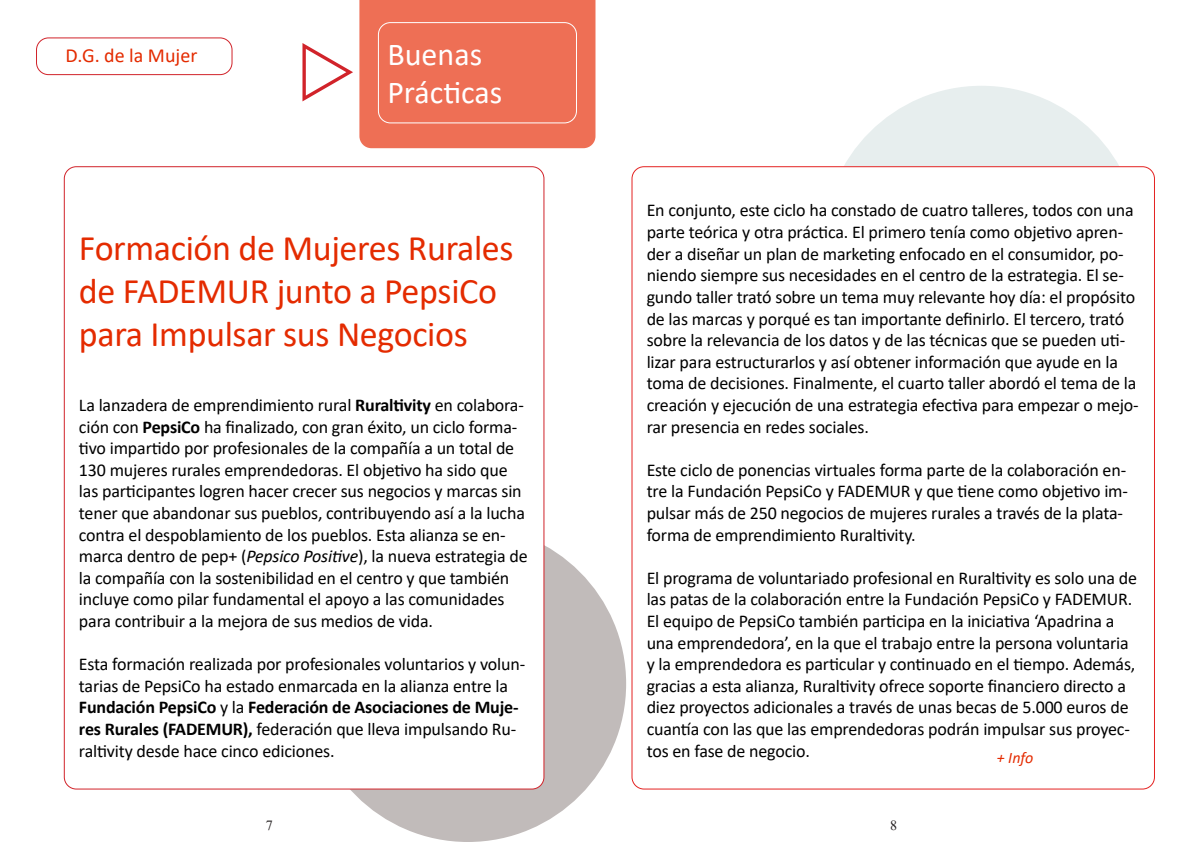
<style>
.page{position:relative;width:1191px;height:842px;background:#fff}
.page>*{position:absolute;margin:0;border:0;box-sizing:border-box;transform-origin:0 0}
.t1{font:36px/43.2px "Calibri";letter-spacing:-.01em;color:#e42b00}
.t2{font:32px "Calibri";color:#fff}
.t3{font:20px "Calibri";color:#e42b00}
.t4{font:18px/21.6px "Calibri";letter-spacing:-.01em;color:#000}
.t5{font:italic 16px "Calibri";color:#e42b00}
.t6{font:14px "Times New Roman";color:#231f20}
.s1{font-weight:700}
.s2{font-style:italic}
</style>
<div class="page">
<div style="left:310px;top:525px;width:316px;height:317px;background:#c1bbba;border-radius:50%"></div>
<div style="left:823px;top:86px;width:316px;height:316px;background:#e7eeee;border-radius:50%"></div>
<div style="left:359px;top:0;width:236px;height:148px;background:#ee6f55"></div>
<div style="left:36px;top:37px;width:196px;height:38px;border:1px solid #d1232a;border-radius:12px"></div>
<div style="left:378px;top:22px;width:199px;height:101px;border:1px solid #fff;border-radius:12px"></div>
<div style="left:64px;top:167px;width:480px;height:622px;background:#fff;border-radius:12px"></div>
<div style="left:632px;top:167px;width:522px;height:622px;background:#fff;border-radius:12px"></div>
<p class="t3" style="left:66px;top:41px;width:133px">D.G. de la Mujer</p>
<p class="t2" style="left:387px;top:32px;width:96px">Buenas</p>
<p class="t2" style="left:387px;top:70px;width:116px">Prácticas</p>
<p class="t1" style="left:79px;top:225px;width:436px">Formación de Mujeres Rurales de FADEMUR junto a PepsiCo para Impulsar sus Negocios</p>
<p class="t4" style="left:79px;top:394px;width:450px">La lanzadera de emprendimiento rural <span class="s1">Ruraltivity</span> en colabora&shy;ción con <span class="s1">PepsiCo</span> ha finalizado, con gran éxito, un ciclo forma&shy;tivo impartido por profesionales de la compañía a un total de 130 mujeres rurales emprendedoras. El objetivo ha sido que las participantes logren hacer crecer sus negocios y marcas sin tener que abandonar sus pueblos, contribuyendo así a la lucha contra el despoblamiento de los pueblos. Esta alianza se en&shy;marca dentro de pep+ (<span class="s2">Pepsico Positive</span>), la nueva estrategia de la compañía con la sostenibilidad en el centro y que también incluye como pilar fundamental el apoyo a las comunidades para contribuir a la mejora de sus medios de vida.</p>
<p class="t4" style="left:79px;top:653px;width:448px">Esta formación realizada por profesionales voluntarios y volun&shy;tarias de PepsiCo ha estado enmarcada en la alianza entre la <span class="s1">Fundación PepsiCo</span> y la <span class="s1">Federación de Asociaciones de Muje&shy;res Rurales (FADEMUR),</span> federación que lleva impulsando Ru&shy;raltivity desde hace cinco ediciones.</p>
<p class="t4" style="left:646px;top:199px;width:493px">En conjunto, este ciclo ha constado de cuatro talleres, todos con una parte teórica y otra práctica. El primero tenía como objetivo apren&shy;der a diseñar un plan de marketing enfocado en el consumidor, po&shy;niendo siempre sus necesidades en el centro de la estrategia. El se&shy;gundo taller trató sobre un tema muy relevante hoy día: el propósito de las marcas y porqué es tan importante definirlo. El tercero, trató sobre la relevancia de los datos y de las técnicas que se pueden uti&shy;lizar para estructurarlos y así obtener información que ayude en la toma de decisiones. Finalmente, el cuarto taller abordó el tema de la creación y ejecución de una estrategia efectiva para empezar o mejo&shy;rar presencia en redes sociales.</p>
<p class="t4" style="left:646px;top:458px;width:483px">Este ciclo de ponencias virtuales forma parte de la colaboración en&shy;tre la Fundación PepsiCo y FADEMUR y que tiene como objetivo im&shy;pulsar más de 250 negocios de mujeres rurales a través de la plata&shy;forma de emprendimiento Ruraltivity.</p>
<p class="t4" style="left:646px;top:566px;width:492px">El programa de voluntariado profesional en Ruraltivity es solo una de las patas de la colaboración entre la Fundación PepsiCo y FADEMUR.<br>El equipo de PepsiCo también participa en la iniciativa ‘Apadrina a una emprendedora’, en la que el trabajo entre la persona voluntaria y la emprendedora es particular y continuado en el tiempo. Además, gracias a esta alianza, Ruraltivity ofrece soporte financiero directo a diez proyectos adicionales a través de unas becas de 5.000 euros de cuantía con las que las emprendedoras podrán impulsar sus proyec&shy;tos en fase de negocio.</p>
<p class="t5" style="left:996px;top:747px;width:38px">+ Info</p>
<p class="t6" style="left:266px;top:816px;width:8px">7</p>
<p class="t6" style="left:890px;top:816px;width:8px">8</p>
</div>
